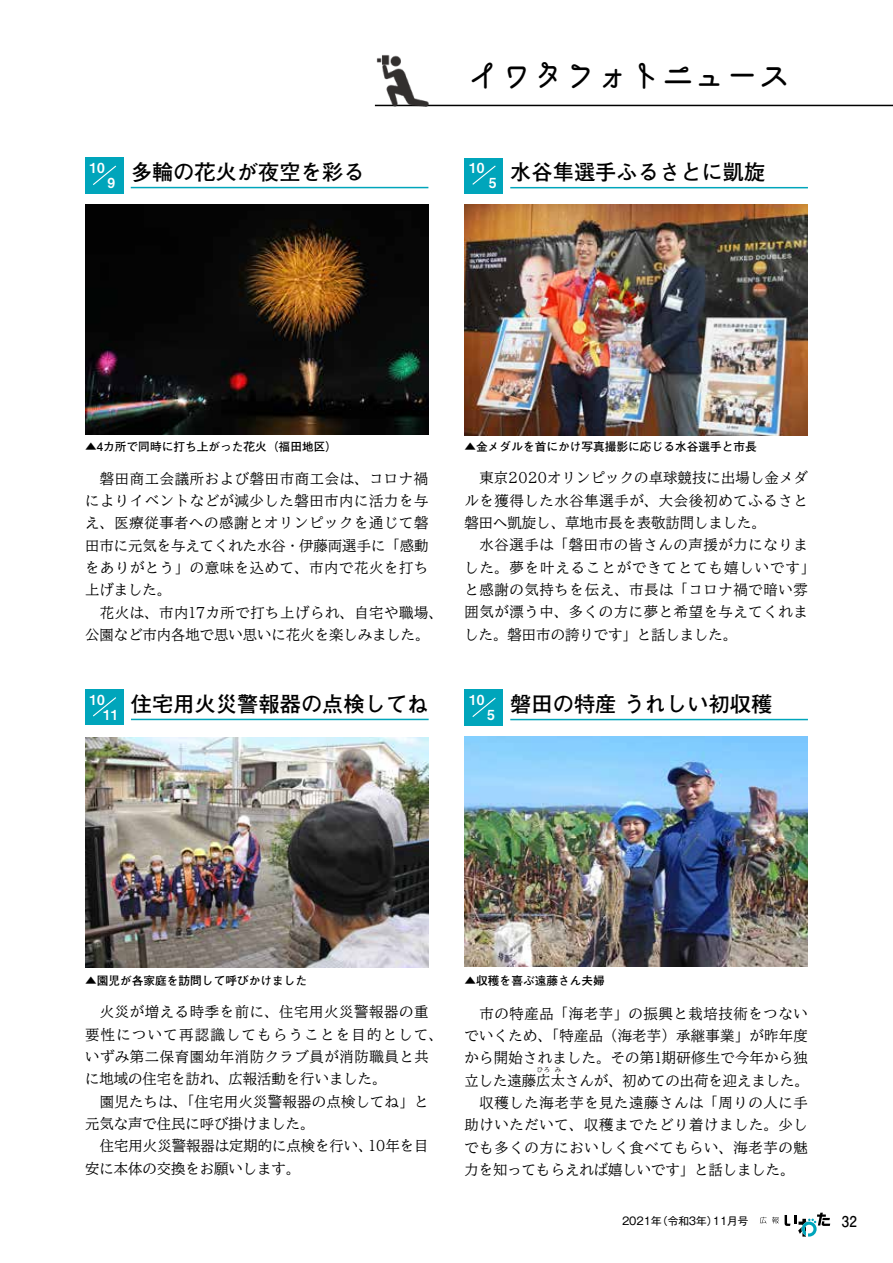
<style>
.page{position:relative;width:893px;height:1263px;background:#fff}
.page>*{position:absolute;margin:0;border:0;box-sizing:border-box;transform-origin:0 0}
.t1{font:34.05px "Asago Honmaru Gothicmini";color:#000;scale:.95 1}
.t2{font:700 21.3px "Futo Go B101 Pro";color:#000}
.t3{font:700 14.85px "Futo Go B101 Pro";color:#000;scale:.9 1}
.t4{font:14.4px/22.4px "BIZ UD Mincho Medium";letter-spacing:.02em;color:#000;text-align:justify}
.t5{font:14.4px/22.4px "BIZ UD Mincho Medium";letter-spacing:.045em;color:#000}
.t6{font:14.4px/22.4px "BIZ UD Mincho Medium";color:#000}
.t7{font:13.8px/14.7px "Midashi Go Pro MB31";color:#fff}
.t8{font:700 11.7px "Futo Go B101 Pro";color:#000}
.t9{font:10.65px "Gothic MB101 Pro";color:#000}
.t10{font:6.45px "BIZ UD Mincho Medium";color:#000}
.s1{font-family:"BIZ UDP Mincho Medium"}
</style>
<div class="page">
<svg style="left:760px;top:1217px;width:19px;height:6px"></svg>
<svg style="left:785px;top:1213px;width:45px;height:23px"></svg>
<hr style="left:375px;top:105px;width:518px;height:1px;background:#000">
<hr style="left:510px;top:187px;width:298px;height:1px;background:#00a5bb">
<div style="left:465px;top:158px;width:38px;height:35px;background:#00a5bb"></div>
<svg style="left:472px;top:165px;width:24px;height:20px"></svg>
<hr style="left:510px;top:719px;width:298px;height:1px;background:#00a5bb">
<hr style="left:131px;top:187px;width:297px;height:1px;background:#00a5bb">
<div style="left:465px;top:690px;width:38px;height:36px;background:#00a5bb"></div>
<svg style="left:472px;top:697px;width:24px;height:20px"></svg>
<div style="left:85px;top:158px;width:39px;height:36px;background:#00a5bb"></div>
<svg style="left:93px;top:165px;width:24px;height:20px"></svg>
<img style="left:375px;top:55px;width:58px;height:52px">
<hr style="left:131px;top:719px;width:298px;height:1px;background:#00a5bb">
<img style="left:465px;top:736px;width:343px;height:231px">
<img style="left:85px;top:204px;width:343px;height:231px">
<img style="left:85px;top:737px;width:344px;height:231px">
<div style="left:85px;top:689px;width:39px;height:36px;background:#00a5bb"></div>
<svg style="left:93px;top:697px;width:23px;height:20px"></svg>
<img style="left:465px;top:205px;width:343px;height:230px">
<p class="t7" style="left:90px;top:159px;width:17px">10</p>
<p class="t7" style="left:108px;top:174px;width:9px">9</p>
<h2 class="t2" style="left:131px;top:155px;width:235px">多輪の花火が夜空を彩る</h2>
<h1 class="t1" style="left:468px;top:57px;width:342px">イワタフォトニュース</h1>
<p class="t7" style="left:469px;top:159px;width:17px">10</p>
<p class="t7" style="left:489px;top:174px;width:9px">5</p>
<h2 class="t2" style="left:510px;top:155px;width:257px">水谷隼選手ふるさとに凱旋</h2>
<p class="t8" style="left:85px;top:437px;width:254px">▲4カ所で同時に打ち上がった花火（福田地区）</p>
<p class="t8" style="left:465px;top:437px;width:294px">▲金メダルを首にかけ写真撮影に応じる水谷選手と市長</p>
<p class="t4" style="left:85px;top:467px;width:345px;text-indent:15px">磐田商工会議所および磐田市商工会は、コロナ禍によりイベントなどが減少した磐田市内に活力を与え、医療従事者への感謝とオリンピックを通じて磐田市に元気を与えてくれた水谷・伊藤両選手に「感動をありがとう」の意味を込めて、市内で花火を打ち上げました。</p>
<p class="t6" style="left:85px;top:601px;width:359px;text-indent:15px">花火は、市内<span class="s1">17</span>カ所で打ち上げられ、自宅や職場、公園など市内各地で思い思いに花火を楽しみました。</p>
<p class="t4" style="left:465px;top:467px;width:345px;text-indent:15px">東京<span class="s1">2020</span>オリンピックの卓球競技に出場し金メダルを獲得した水谷隼選手が、大会後初めてふるさと磐田へ凱旋し、草地市長を表敬訪問しました。</p>
<p class="t5" style="left:465px;top:534px;width:352px;text-indent:15px">水谷選手は「磐田市の皆さんの声援が力になりました。夢を叶えることができてとても嬉しいです」と感謝の気持ちを伝え、市長は「コロナ禍で暗い雰囲気が漂う中、多くの方に夢と希望を与えてくれました。磐田市の誇りです」と話しました。</p>
<p class="t7" style="left:103px;top:691px;width:17px;text-indent:-14px">10<br>11</p>
<h2 class="t2" style="left:131px;top:687px;width:299px">住宅用火災警報器の点検してね</h2>
<p class="t7" style="left:469px;top:691px;width:17px">10</p>
<p class="t7" style="left:487px;top:706px;width:9px">5</p>
<h2 class="t2" style="left:510px;top:687px;width:264px">磐田の特産 うれしい初収穫</h2>
<p class="t8" style="left:85px;top:972px;width:224px">▲園児が各家庭を訪問して呼びかけました</p>
<p class="t5" style="left:85px;top:1001px;width:359px;text-indent:15px">火災が増える時季を前に、住宅用火災警報器の重要性について再認識してもらうことを目的として、いずみ第二保育園幼年消防クラブ員が消防職員と共に地域の住宅を訪れ、広報活動を行いました。</p>
<p class="t4" style="left:85px;top:1090px;width:345px;text-indent:15px">園児たちは、「住宅用火災警報器の点検してね」と元気な声で住民に呼び掛けました。</p>
<p class="t6" style="left:85px;top:1134px;width:345px;text-indent:15px">住宅用火災警報器は定期的に点検を行い、<span class="s1">10</span>年を目安に本体の交換をお願いします。</p>
<p class="t8" style="left:465px;top:971px;width:142px">▲収穫を喜ぶ遠藤さん夫婦</p>
<p class="t4" style="left:465px;top:1002px;width:346px;text-indent:15px">市の特産品「海老芋」の振興と栽培技術をつないでいくため、「特産品（海老芋）承継事業」が昨年度から開始されました。その第<span class="s1">1</span>期研修生で今年から独立した遠藤広太さんが、初めての出荷を迎えました。</p>
<p class="t10" style="left:537px;top:1066px;width:15px">ひろ</p>
<p class="t10" style="left:555px;top:1066px;width:8px">み</p>
<p class="t4" style="left:465px;top:1091px;width:345px;text-indent:15px">収穫した海老芋を見た遠藤さんは「周りの人に手助けいただいて、収穫までたどり着けました。少しでも多くの方においしく食べてもらい、海老芋の魅力を知ってもらえれば嬉しいです」と話しました。</p>
<p class="t9" style="left:622px;top:1212px;width:128px">2021年（令和3年）11月号</p>
<p class="t3" style="left:842px;top:1209px;width:18px">32</p>
</div>
